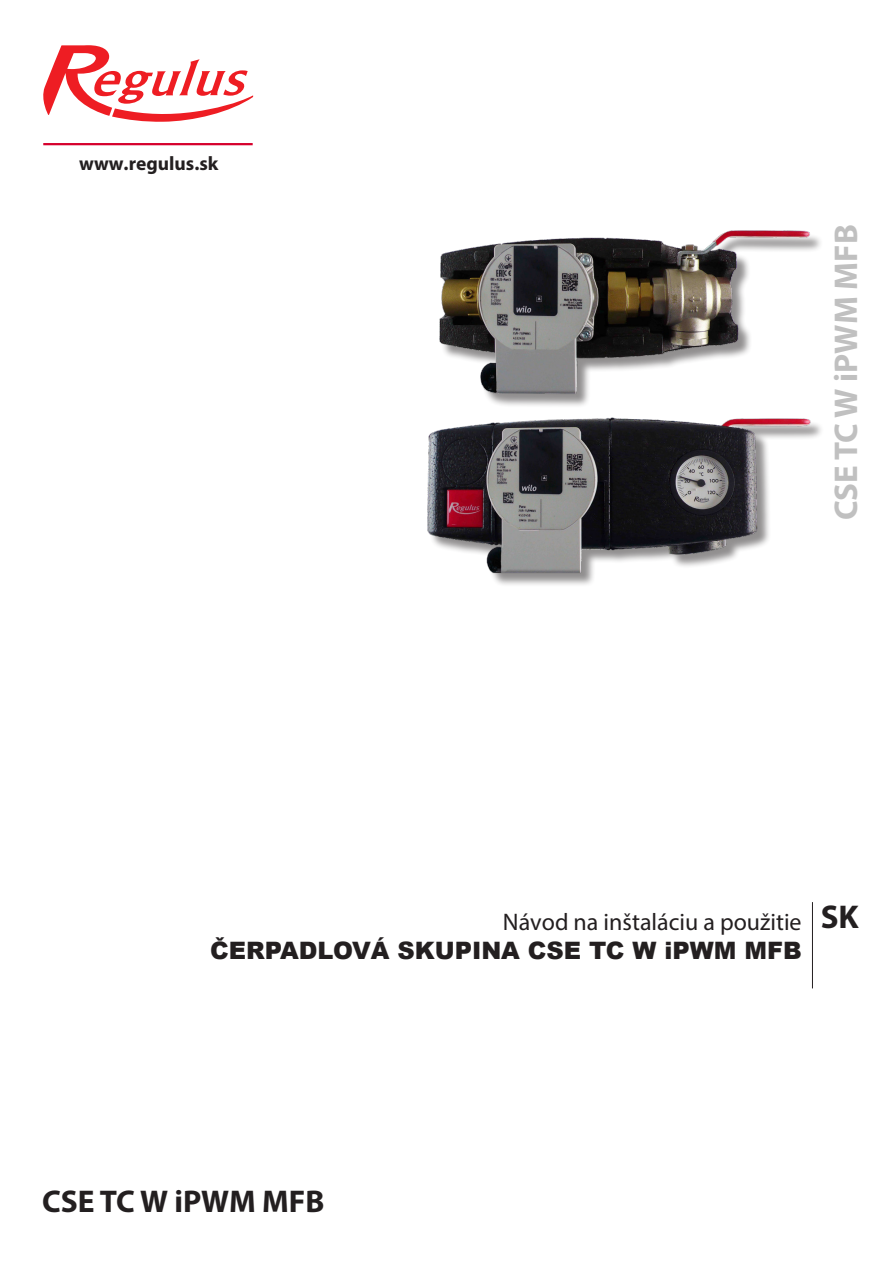
<style>
.page{position:relative;width:893px;height:1263px;background:#fff}
.page>*{position:absolute;margin:0;border:0;box-sizing:border-box;transform-origin:0 0}
.t1{font:700 33px "Myriad Pro";color:#c0c0c0}
.t2{font:700 33px "Myriad Pro";color:#231f20}
.t3{font:700 31.5px "Myriad Pro";color:#231f20}
.t4{font:900 24px "Arial";color:#231f20}
.t5{font:24px "Myriad Pro";color:#231f20}
.t6{font:700 19.5px "Myriad Pro";color:#231f20}
</style>
<div class="page">
<svg style="left:43px;top:45px;width:210px;height:77px"></svg>
<hr style="left:43px;top:143px;width:210px;height:2px;background:#d6002d">
<hr style="left:812px;top:902px;width:1px;height:86px;background:#231f20">
<div style="left:429px;top:420px;width:396px;height:168px;background:#231f20;opacity:.5"></div>
<img style="left:427px;top:417px;width:385px;height:157px">
<div style="left:441px;top:233px;width:383px;height:175px;background:#231f20;opacity:.5"></div>
<img style="left:439px;top:230px;width:373px;height:164px">
<p class="t6" style="left:79px;top:150px;width:141px">www.regulus.sk</p>
<p class="t1" style="left:824px;top:520px;width:297px;rotate:-90deg">CSE TC W iPWM MFB</p>
<p class="t5" style="left:503px;top:907px;width:300px">Návod na inštaláciu a použitie</p>
<p class="t2" style="left:821px;top:895px;width:40px">SK</p>
<p class="t4" style="left:210px;top:933px;width:593px">ČERPADLOVÁ SKUPINA CSE TC W iPWM MFB</p>
<p class="t3" style="left:42px;top:1181px;width:284px">CSE TC W iPWM MFB</p>
</div>
